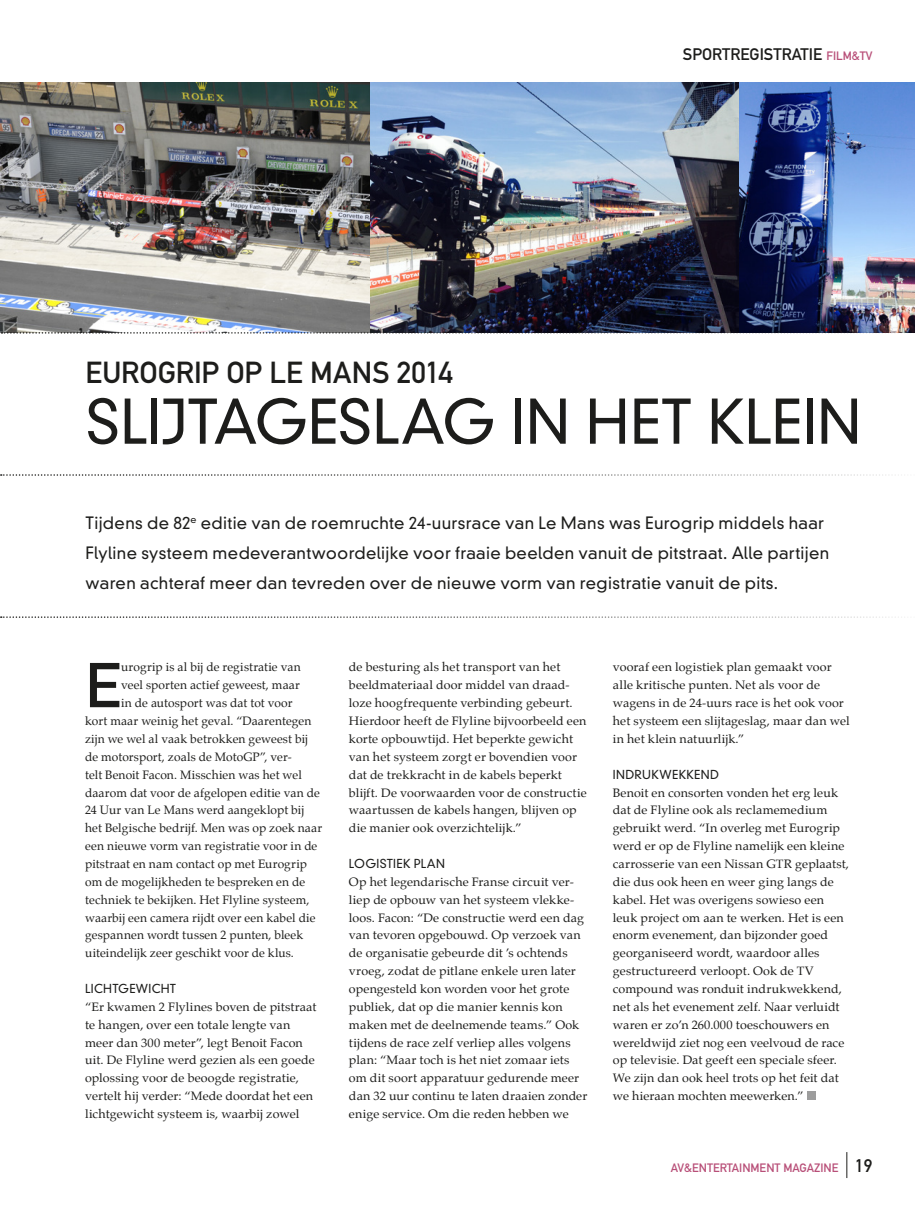
<style>
.page{position:relative;width:915px;height:1212px;background:#fff}
.page>*{position:absolute;margin:0;border:0;box-sizing:border-box;transform-origin:0 0}
.t1{font:62.1px "DIN Mittelschrift";color:#1d1d1b;scale:1.04 1}
.t2{font:300 59.4px "DIN Neuzeit Grotesk";letter-spacing:-.01em;color:#1d1d1b}
.t3{font:30px "DIN Mittelschrift";color:#1d1d1b}
.t4{font:300 16.5px/30px "DIN Neuzeit Grotesk";letter-spacing:.02em;color:#1d1d1b}
.t5{font:16.5px "DIN Mittelschrift";color:#1d1d1b}
.t6{font:12px/17.9px "Palatino";letter-spacing:.01em;color:#1d1d1b;scale:1.04 1}
.t7{font:12px "Palatino";letter-spacing:.01em;color:#1d1d1b}
.t8{font:300 12px "DIN Neuzeit Grotesk";letter-spacing:.02em;color:#1d1d1b}
.t9{font:12px "DIN Mittelschrift";color:#b84f78}
.s1{font-size:12px;color:#b84f78}
.s2{font-size:18px;color:#1d1d1b}
</style>
<div class="page">
<div style="left:806px;top:1091px;width:9px;height:9px;background:#9d9d9d"></div>
<img style="left:0;top:82px;width:370px;height:250px">
<img style="left:370px;top:82px;width:369px;height:250px">
<img style="left:739px;top:82px;width:175px;height:250px">
<svg style="left:846px;top:1152px;width:1px;height:26px"></svg>
<svg style="left:1px;top:474px;width:885px;height:2px"></svg>
<svg style="left:1px;top:616px;width:901px;height:2px"></svg>
<svg style="left:1px;top:332px;width:914px;height:2px"></svg>
<h3 class="t3" style="left:86px;top:355px;width:368px">EUROGRIP OP LE MANS 2014</h3>
<h3 class="t5" style="left:682px;top:44px;width:191px">SPORTREGISTRATIE <span class="s1">FILM&amp;TV</span></h3>
<h2 class="t2" style="left:86px;top:386px;width:776px">SLIJTAGESLAG IN HET KLEIN</h2>
<p class="t4" style="left:86px;top:508px;width:745px">Tijdens de 82<sup>e</sup> editie van de roemruchte 24-uursrace van Le Mans was Eurogrip middels haar<br>Flyline systeem medeverantwoordelijke voor fraaie beelden vanuit de pitstraat. Alle partijen waren achteraf meer dan tevreden over de nieuwe vorm van registratie vanuit de pits.</p>
<h1 class="t1" style="left:85px;top:649px;width:36px">E</h1>
<p class="t7" style="left:121px;top:657px;width:181px">urogrip is al bij de registratie van</p>
<p class="t7" style="left:121px;top:675px;width:180px">veel sporten actief geweest, maar</p>
<p class="t7" style="left:121px;top:693px;width:173px">in de autosport was dat tot voor</p>
<p class="t7" style="left:85px;top:711px;width:228px">kort maar weinig het geval. “Daarentegen</p>
<p class="t7" style="left:85px;top:729px;width:224px">zijn we wel al vaak betrokken geweest bij</p>
<p class="t7" style="left:85px;top:747px;width:208px">de motorsport, zoals de MotoGP”, ver-</p>
<p class="t7" style="left:85px;top:764px;width:218px">telt Benoit Facon. Misschien was het wel</p>
<p class="t7" style="left:85px;top:782px;width:236px">daarom dat voor de afgelopen editie van de</p>
<p class="t7" style="left:85px;top:800px;width:221px">24 Uur van Le Mans werd aangeklopt bij</p>
<p class="t7" style="left:85px;top:818px;width:238px">het Belgische bedrijf. Men was op zoek naar</p>
<p class="t7" style="left:85px;top:836px;width:234px">een nieuwe vorm van registratie voor in de</p>
<p class="t7" style="left:85px;top:854px;width:223px">pitstraat en nam contact op met Eurogrip</p>
<p class="t7" style="left:85px;top:872px;width:221px">om de mogelijkheden te bespreken en de</p>
<p class="t7" style="left:85px;top:889px;width:226px">techniek te bekijken. Het Flyline systeem,</p>
<p class="t7" style="left:85px;top:907px;width:232px">waarbij een camera rijdt over een kabel die</p>
<p class="t7" style="left:85px;top:925px;width:219px">gespannen wordt tussen 2 punten, bleek</p>
<p class="t7" style="left:85px;top:943px;width:210px">uiteindelijk zeer geschikt voor de klus.</p>
<p class="t8" style="left:85px;top:981px;width:92px">LICHTGEWICHT</p>
<p class="t6" style="left:85px;top:998px;width:224px">“Er kwamen 2 Flylines boven de pitstraat te hangen, over een totale lengte van meer dan 300 meter”, legt Benoit Facon uit. De Flyline werd gezien als een goede oplossing voor de beoogde registratie, vertelt hij verder: “Mede doordat het een lichtgewicht systeem is, waarbij zowel</p>
<p class="t6" style="left:349px;top:658px;width:230px">de besturing als het transport van het beeldmateriaal door middel van draad&shy;loze hoogfrequente verbinding gebeurt.<br>Hierdoor heeft de Flyline bijvoorbeeld een korte opbouwtijd. Het beperkte gewicht van het systeem zorgt er bovendien voor dat de trekkracht in de kabels beperkt blijft. De voorwaarden voor de constructie waartussen de kabels hangen, blijven op die manier ook overzichtelijk.”</p>
<p class="t8" style="left:349px;top:856px;width:97px">LOGISTIEK PLAN</p>
<p class="t6" style="left:349px;top:873px;width:230px">Op het legendarische Franse circuit ver&shy;liep de opbouw van het systeem vlekke&shy;loos. Facon: “De constructie werd een dag van tevoren opgebouwd. Op verzoek van de organisatie gebeurde dit ’s ochtends vroeg, zodat de pitlane enkele uren later opengesteld kon worden voor het grote publiek, dat op die manier kennis kon maken met de deelnemende teams.” Ook tijdens de race zelf verliep alles volgens plan: “Maar toch is het niet zomaar iets om dit soort apparatuur gedurende meer dan 32 uur continu te laten draaien zonder enige service. Om die reden hebben we</p>
<p class="t6" style="left:612px;top:658px;width:229px">vooraf een logistiek plan gemaakt voor alle kritische punten. Net als voor de wagens in de 24-uurs race is het ook voor het systeem een slijtageslag, maar dan wel in het klein natuurlijk.”</p>
<p class="t8" style="left:612px;top:767px;width:108px">INDRUKWEKKEND</p>
<p class="t6" style="left:612px;top:783px;width:228px">Benoit en consorten vonden het erg leuk dat de Flyline ook als reclamemedium gebruikt werd. “In overleg met Eurogrip werd er op de Flyline namelijk een kleine carrosserie van een Nissan GTR geplaatst, die dus ook heen en weer ging langs de kabel. Het was overigens sowieso een leuk project om aan te werken. Het is een enorm evenement, dan bijzonder goed georganiseerd wordt, waardoor alles gestructureerd verloopt. Ook de TV compound was ronduit indrukwekkend, net als het evenement zelf. Naar verluidt waren er zo’n 260.000 toeschouwers en wereldwijd ziet nog een veelvoud de race op televisie. Dat geeft een speciale sfeer.<br>We zijn dan ook heel trots op het feit dat we hieraan mochten meewerken.”</p>
<p class="t9" style="left:670px;top:1161px;width:203px">AV&amp;ENTERTAINMENT MAGAZINE <span class="s2">19</span></p>
</div>
